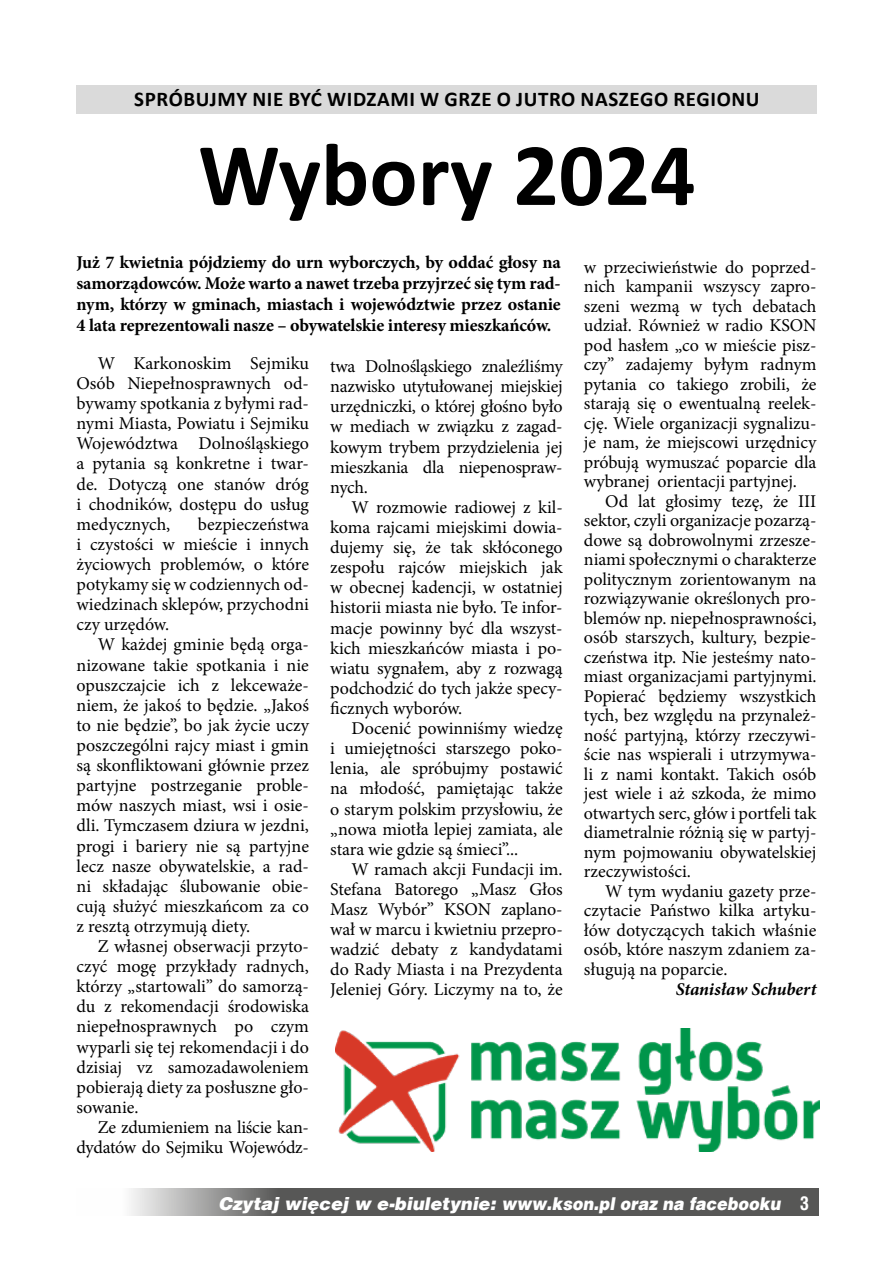
<style>
.page{position:relative;width:893px;height:1263px;background:#fff}
.page>*{position:absolute;margin:0;border:0;box-sizing:border-box;transform-origin:0 0}
.t1{font:700 90px "Calibri";color:#000}
.t2{font:700 21px "Calibri";letter-spacing:.03em;color:#000}
.t3{font:18px/20.1px "Minion Pro";letter-spacing:-.005em;color:#000;text-align:justify}
.t4{font:700 18px/21px "Minion Pro";letter-spacing:-.01em;color:#000;text-align:justify}
.t5{font:italic 700 18px "Minion Pro";letter-spacing:-.005em;color:#000}
.t6{font:italic 900 17.7px "Switzerland";color:#fff}
.s1{font-family:"Switzerland Condensed";font-weight:700;font-style:normal;font-size:18px}
</style>
<div class="page">
<svg style="left:131px;top:1188px;width:687px;height:28px;fill:#575756"></svg>
<div style="left:76px;top:85px;width:740px;height:28px;background:#dadada"></div>
<img style="left:335px;top:1028px;width:484px;height:124px">
<p class="t2" style="left:134px;top:84px;width:627px">SPRÓBUJMY NIE BYĆ WIDZAMI W GRZE O JUTRO NASZEGO REGIONU</p>
<h1 class="t1" style="left:198px;top:111px;width:499px">Wybory 2024</h1>
<p class="t4" style="left:77px;top:252px;width:486px">Już 7 kwietnia pójdziemy do urn wyborczych, by oddać głosy na samorządowców. Może warto a nawet trzeba przyjrzeć się tym rad&shy;nym, którzy w gminach, miastach i województwie przez ostanie 4 lata reprezentowali nasze – obywatelskie interesy mieszkańców.</p>
<p class="t3" style="left:77px;top:353px;width:234px;text-indent:21px">W Karkonoskim Sejmiku Osób Niepełnosprawnych od&shy;bywamy spotkania z byłymi rad&shy;nymi Miasta, Powiatu i Sejmiku Województwa Dolnośląskiego a pytania są konkretne i twar&shy;de. Dotyczą one stanów dróg i chodników, dostępu do usług medycznych,</p>
<p class="t3" style="left:584px;top:257px;width:234px;line-height:19.5px">w przeciwieństwie do poprzed&shy;nich kampanii wszyscy zapro&shy;szeni wezmą w tych debatach udział. Również w radio KSON pod hasłem „co w mieście pisz&shy;czy” zadajemy byłym radnym pytania co takiego zrobili, że starają się o ewentualną reelek&shy;cję. Wiele organizacji sygnalizu&shy;je nam, że miejscowi urzędnicy próbują wymuszać poparcie dla wybranej orientacji partyjnej.</p>
<p class="t3" style="left:584px;top:491px;width:234px;line-height:19.5px;text-indent:21px">Od lat głosimy tezę, że III sektor, czyli organizacje pozarzą&shy;dowe są dobrowolnymi zrzesze&shy;niami społecznymi o charakterze politycznym zorientowanym na rozwiązywanie określonych pro&shy;blemów np. niepełnosprawności, osób starszych, kultury, bezpie&shy;czeństwa itp. Nie jesteśmy nato&shy;miast organizacjami partyjnymi.<br>Popierać będziemy wszystkich tych, bez względu na przynależ&shy;ność partyjną, którzy rzeczywi&shy;ście nas wspierali i utrzymywa&shy;li z nami kontakt. Takich osób jest wiele i aż szkoda, że mimo otwartych serc, głów i portfeli tak diametralnie różnią się w partyj&shy;nym pojmowaniu obywatelskiej rzeczywistości.</p>
<p class="t3" style="left:584px;top:881px;width:234px;line-height:19.5px;text-indent:21px">W tym wydaniu gazety prze&shy;czytacie Państwo kilka artyku&shy;łów dotyczących takich właśnie osób, które naszym zdaniem za&shy;sługują na poparcie.</p>
<p class="t5" style="left:676px;top:976px;width:142px">Stanisław Schubert</p>
<p class="t3" style="left:330px;top:356px;width:234px">twa Dolnośląskiego znaleźliśmy nazwisko utytułowanej miejskiej urzędniczki, o której głośno było w mediach w związku z zagad&shy;kowym trybem przydzielenia jej mieszkania dla niepenospraw&shy;nych.</p>
<p class="t3" style="left:330px;top:497px;width:234px;text-indent:21px">W rozmowie radiowej z kil&shy;koma rajcami miejskimi dowia&shy;dujemy się, że tak skłóconego zespołu rajców miejskich jak w obecnej kadencji, w ostatniej historii miasta nie było. Te infor&shy;macje powinny być dla wszyst&shy;kich mieszkańców miasta i po&shy;wiatu sygnałem, aby z rozwagą podchodzić do tych jakże specy&shy;ficznych wyborów.</p>
<p class="t3" style="left:330px;top:718px;width:234px;text-indent:21px">Docenić powinniśmy wiedzę i umiejętności starszego poko&shy;lenia, ale spróbujmy postawić na młodość, pamiętając także o starym polskim przysłowiu, że „nowa miotła lepiej zamiata, ale stara wie gdzie są śmieci”...</p>
<p class="t3" style="left:330px;top:859px;width:234px;text-indent:21px">W ramach akcji Fundacji im.<br>Stefana Batorego „Masz Głos Masz Wybór” KSON zaplano&shy;wał w marcu i kwietniu przepro&shy;wadzić debaty z kandydatami do Rady Miasta i na Prezydenta Jeleniej Góry. Liczymy na to, że</p>
<p class="t3" style="left:77px;top:514px;width:234px;text-indent:121px">bezpieczeństwa i czystości w mieście i innych życiowych problemów, o które potykamy się w codziennych od&shy;wiedzinach sklepów, przychodni czy urzędów.</p>
<p class="t3" style="left:77px;top:635px;width:234px;text-indent:21px">W każdej gminie będą orga&shy;nizowane takie spotkania i nie opuszczajcie ich z lekceważe&shy;niem, że jakoś to będzie. „Jakoś to nie będzie”, bo jak życie uczy poszczególni rajcy miast i gmin są skonfliktowani głównie przez partyjne postrzeganie proble&shy;mów naszych miast, wsi i osie&shy;dli. Tymczasem dziura w jezdni, progi i bariery nie są partyjne lecz nasze obywatelskie, a rad&shy;ni składając ślubowanie obie&shy;cują służyć mieszkańcom za co z resztą otrzymują diety.</p>
<p class="t3" style="left:77px;top:936px;width:234px;text-indent:21px">Z własnej obserwacji przyto&shy;czyć mogę przykłady radnych, którzy „startowali” do samorzą&shy;du z rekomendacji środowiska niepełnosprawnych po czym wyparli się tej rekomendacji i do dzisiaj vz samozadawoleniem pobierają diety za posłuszne gło&shy;sowanie.</p>
<p class="t3" style="left:77px;top:1117px;width:234px;text-align:right">Ze zdumieniem na liście kan&shy;dydatów do Sejmiku Wojewódz-</p>
<p class="t6" style="left:218px;top:1193px;width:592px">Czytaj więcej w e-biuletynie: www.kson.pl oraz na facebooku <span class="s1">3</span></p>
</div>
